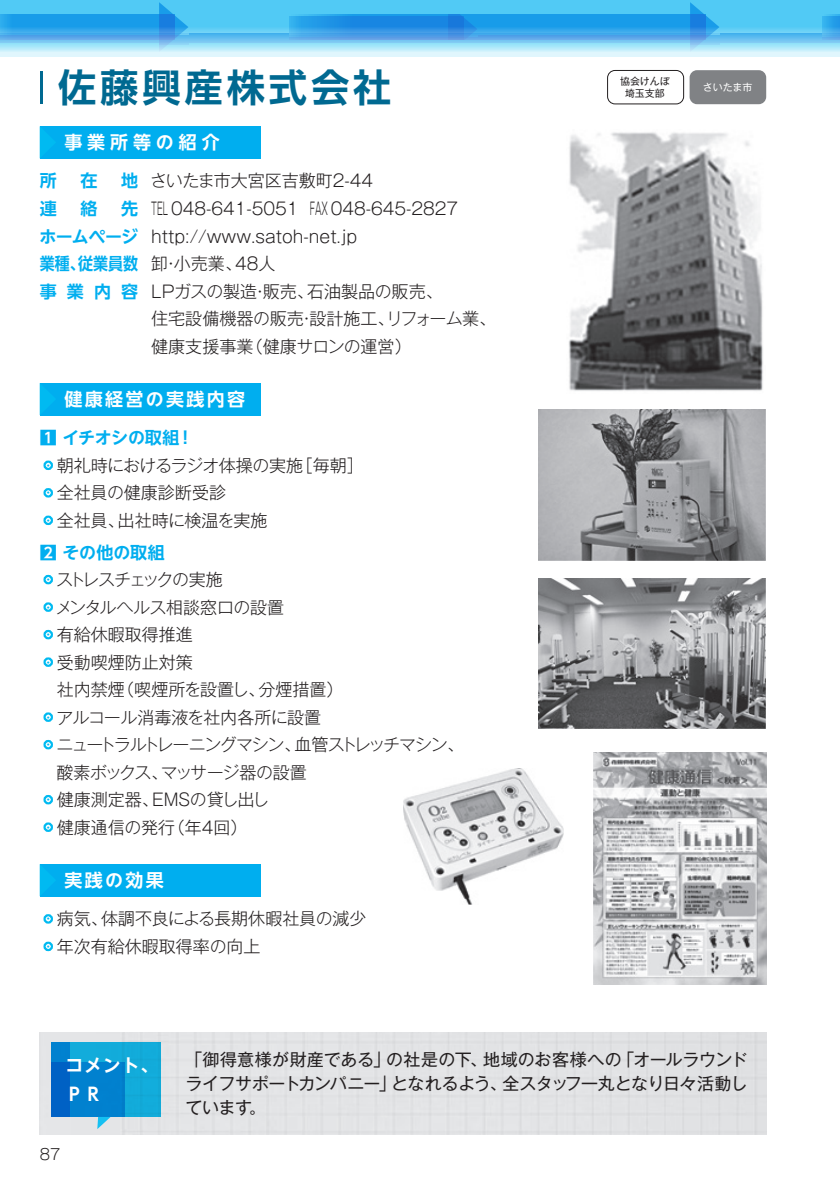
<style>
.page{position:relative;width:840px;height:1191px;background:#fff}
.page>*{position:absolute;margin:0;border:0;box-sizing:border-box;transform-origin:0 0}
.t1{font:700 38.2px "UD Shin Go NT Pro De";letter-spacing:.1em;color:#006991}
.t2{font:700 18px/28.6px "UD Shin Go NT Pro De";letter-spacing:.13em;color:#fff}
.t3{font:700 18px "UD Shin Go NT Pro De";letter-spacing:.27em;color:#fff}
.t4{font:300 17px/27.6px "Gothic MB101 Pr 6";color:#231f20}
.t5{font:17px/24.2px "Gothic MB101 Pr 6";letter-spacing:-.04em;color:#231f20;text-align:justify}
.t6{font:700 17px/27.4px "UD Shin Go NT Pro De";letter-spacing:-.01em;color:#00aeef;text-align:justify}
.t7{font:300 17px "Gothic MB101 Pr 6";letter-spacing:-.085em;color:#231f20}
.t8{font:300 17px "Gothic MB101 Pr 6";letter-spacing:-.03em;color:#231f20}
.t9{font:300 17px "Gothic MB101 Pr 6";letter-spacing:-.04em;color:#231f20}
.t10{font:300 17px "Gothic MB101 Pr 6";letter-spacing:-.02em;color:#231f20}
.t11{font:300 17px "Gothic MB101 Pr 6";letter-spacing:-.11em;color:#231f20}
.t12{font:300 15px "Gothic MB101 Pro";color:#231f20}
.t13{font:10px/12.8px "Gothic MB101 Pro";color:#231f20;text-align:center}
.t14{font:10px "Gothic MB101 Pro";color:#fff}
.s1{color:#00baf1}
</style>
<div class="page">
<div style="left:0;top:0;width:839px;height:42px;background:#51caf5"></div>
<svg style="left:0;top:33px;width:839px;height:23px;background:#a7dff7"></svg>
<svg style="left:0;top:15px;width:159px;height:24px;background:#2da1e9"></svg>
<svg style="left:159px;top:2px;width:29px;height:50px"></svg>
<svg style="left:289px;top:15px;width:400px;height:24px;background:#2d9be7"></svg>
<svg style="left:689px;top:2px;width:30px;height:50px"></svg>
<svg style="left:822px;top:15px;width:17px;height:24px"></svg>
<hr style="left:839px;top:0;width:1px;height:42px;background:#51caf5">
<svg style="left:839px;top:15px;width:1px;height:41px"></svg>
<div style="left:51px;top:1042px;width:110px;height:75px;background:#12acda"></div>
<div style="left:51px;top:1042px;width:18px;height:75px;background:#0181cf"></div>
<svg style="left:51px;top:1062px;width:74px;height:55px;background:#0078cb"></svg>
<svg style="left:97px;top:1117px;width:13px;height:12px"></svg>
<hr style="left:40px;top:71px;width:3px;height:32px;background:#006991">
<div style="left:40px;top:126px;width:220px;height:32px;background:#00aeef"></div>
<svg style="left:40px;top:128px;width:15px;height:29px"></svg>
<div style="left:40px;top:383px;width:220px;height:32px;background:#00aeef"></div>
<svg style="left:40px;top:384px;width:15px;height:30px"></svg>
<div style="left:40px;top:864px;width:220px;height:32px;background:#00aeef"></div>
<svg style="left:40px;top:865px;width:15px;height:30px"></svg>
<img style="left:569px;top:132px;width:194px;height:259px">
<img style="left:538px;top:410px;width:227px;height:151px">
<img style="left:593px;top:752px;width:172px;height:232px">
<img style="left:538px;top:578px;width:227px;height:151px">
<img style="left:403px;top:768px;width:160px;height:137px">
<div style="left:689px;top:70px;width:76px;height:34px;background:#808285;border-radius:7px"></div>
<div style="left:607px;top:70px;width:76px;height:34px;border:1px solid #231f20;border-radius:7px"></div>
<h1 class="t1" style="left:58px;top:56px;width:334px">佐藤興産株式会社</h1>
<p class="t3" style="left:64px;top:128px;width:157px">事業所等の紹介</p>
<p class="t6" style="left:40px;top:167px;width:19px">所</p>
<p class="t6" style="left:80px;top:167px;width:19px">在</p>
<p class="t6" style="left:121px;top:167px;width:19px">地</p>
<p class="t6" style="left:40px;top:194px;width:19px">連</p>
<p class="t6" style="left:80px;top:194px;width:19px">絡</p>
<p class="t4" style="left:150px;top:166px;width:347px">さいたま市大宮区吉敷町2-44<br>TEL 048-641-5051 FAX 048-645-2827 http://www.satoh-net.jp<br>卸・小売業、48人<br>LPガスの製造・販売、石油製品の販売、<br>住宅設備機器の販売・設計施工、リフォーム業、健康支援事業（健康サロンの運営）</p>
<p class="t2" style="left:64px;top:384px;width:182px">健康経営の実践内容</p>
<p class="t6" style="left:40px;top:423px;width:156px">1 イチオシの取組！</p>
<p class="t4" style="left:40px;top:450px;width:325px"><span class="s1">・</span>朝礼時におけるラジオ体操の実施［毎朝］<span class="s1">・</span>全社員の健康診断受診<br><span class="s1">・</span>全社員、出社時に検温を実施</p>
<p class="t6" style="left:40px;top:538px;width:127px">2 その他の取組</p>
<p class="t11" style="left:40px;top:565px;width:184px"><span class="s1">・</span>ストレスチェックの実施</p>
<p class="t10" style="left:40px;top:593px;width:246px"><span class="s1">・</span>メンタルヘルス相談窓口の設置</p>
<p class="t4" style="left:40px;top:619px;width:155px"><span class="s1">・</span>有給休暇取得推進</p>
<p class="t4" style="left:40px;top:647px;width:155px"><span class="s1">・</span>受動喫煙防止対策</p>
<p class="t4" style="left:40px;top:674px;width:305px">　社内禁煙（喫煙所を設置し、分煙措置）</p>
<p class="t8" style="left:40px;top:703px;width:283px"><span class="s1">・</span>アルコール消毒液を社内各所に設置</p>
<p class="t7" style="left:40px;top:730px;width:426px"><span class="s1">・</span>ニュートラルトレーニングマシン、血管ストレッチマシン、</p>
<p class="t9" style="left:56px;top:758px;width:252px">酸素ボックス、マッサージ器の設置</p>
<p class="t4" style="left:40px;top:784px;width:231px"><span class="s1">・</span>健康測定器、EMSの貸し出し</p>
<p class="t4" style="left:40px;top:812px;width:209px"><span class="s1">・</span>健康通信の発行（年4回）</p>
<p class="t2" style="left:64px;top:865px;width:101px">実践の効果</p>
<p class="t4" style="left:40px;top:903px;width:328px"><span class="s1">・</span>病気、体調不良による長期休暇社員の減少<span class="s1">・</span>年次有給休暇取得率の向上</p>
<p class="t6" style="left:39px;top:194px;width:100px;text-indent:82px">先ホームページ業種、従業員数事業内容</p>
<p class="t13" style="left:619px;top:73px;width:51px">協会けんぽ埼玉支部</p>
<p class="t14" style="left:702px;top:79px;width:51px">さいたま市</p>
<p class="t2" style="left:65px;top:1050px;width:94px">コメント、<br>ＰＲ</p>
<p class="t12" style="left:40px;top:1142px;width:22px">87</p>
<p class="t5" style="left:185px;top:1045px;width:563px">「御得意様が財産である」の社是の下、地域のお客様への「オールラウンドライフサポートカンパニー」となれるよう、全スタッフ一丸となり日々活動しています。</p>
</div>
